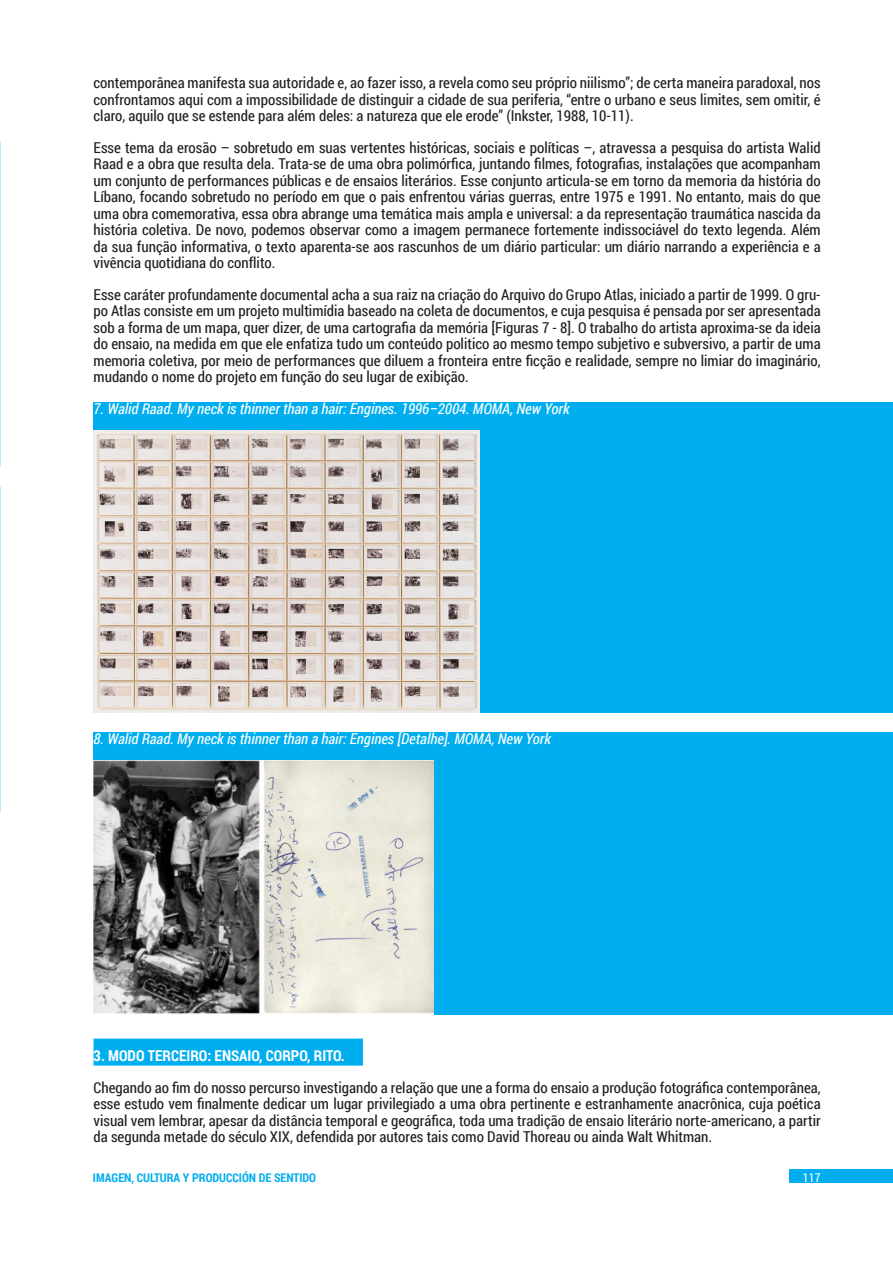
<style>
.page{position:relative;width:893px;height:1263px;background:#fff}
.page>*{position:absolute;margin:0;border:0;box-sizing:border-box;transform-origin:0 0}
.Normal_CV{font:15px/16.5px "Roboto Condensed";color:#231f20;text-align:justify}
.Imagen_Tabla_CV{font:italic 15px "Roboto Condensed";color:#fff}
.Sección_CV{font:700 15px "Roboto Condensed";color:#fff}
.t1{font:700 12px "Roboto Condensed";color:#00aeef}
.t2{font:12px "Roboto Condensed";color:#fff}
</style>
<div class="page">
<div style="left:789px;top:1169px;width:104px;height:14px;background:#00aeef"></div>
<div style="left:94px;top:402px;width:799px;height:310px;background:#00aeef"></div>
<div style="left:94px;top:732px;width:799px;height:282px;background:#00aeef"></div>
<div style="left:94px;top:1038px;width:269px;height:27px;background:#00aeef"></div>
<img style="left:94px;top:430px;width:385px;height:282px">
<img style="left:94px;top:760px;width:339px;height:254px">
<p class="Normal_CV" style="left:94px;top:74px;width:729px">contemporânea manifesta sua autoridade e, ao fazer isso, a revela como seu próprio niilismo”; de certa maneira paradoxal, nos confrontamos aqui com a impossibilidade de distinguir a cidade de sua periferia, “entre o urbano e seus limites, sem omitir, é claro, aquilo que se estende para além deles: a natureza que ele erode” (Inkster, 1988, 10-11).</p>
<p class="Normal_CV" style="left:94px;top:138px;width:729px">Esse tema da erosão – sobretudo em suas vertentes históricas, sociais e políticas –, atravessa a pesquisa do artista Walid Raad e a obra que resulta dela. Trata-se de uma obra polimórfica, juntando filmes, fotografias, instalações que acompanham um conjunto de performances públicas e de ensaios literários. Esse conjunto articula-se em torno da memoria da história do Líbano, focando sobretudo no período em que o pais enfrentou várias guerras, entre 1975 e 1991. No entanto, mais do que uma obra comemorativa, essa obra abrange uma temática mais ampla e universal: a da representação traumática nascida da história coletiva. De novo, podemos observar como a imagem permanece fortemente indissociável do texto legenda. Além da sua função informativa, o texto aparenta-se aos rascunhos de um diário particular: um diário narrando a experiência e a vivência quotidiana do conflito.</p>
<p class="Normal_CV" style="left:94px;top:285px;width:729px">Esse caráter profundamente documental acha a sua raiz na criação do Arquivo do Grupo Atlas, iniciado a partir de 1999. O gru&shy;po Atlas consiste em um projeto multimídia baseado na coleta de documentos, e cuja pesquisa é pensada por ser apresentada sob a forma de um mapa, quer dizer, de uma cartografia da memória [Figuras 7 - 8]. O trabalho do artista aproxima-se da ideia do ensaio, na medida em que ele enfatiza tudo um conteúdo politico ao mesmo tempo subjetivo e subversivo, a partir de uma memoria coletiva, por meio de performances que diluem a fronteira entre ficção e realidade, sempre no limiar do imaginário, mudando o nome do projeto em função do seu lugar de exibição.</p>
<p class="Imagen_Tabla_CV" style="left:94px;top:398px;width:477px">7. Walid Raad. My neck is thinner than a hair: Engines. 1996–2004. MOMA, New York</p>
<p class="Imagen_Tabla_CV" style="left:94px;top:728px;width:459px">8. Walid Raad. My neck is thinner than a hair: Engines [Detalhe]. MOMA, New York</p>
<p class="Sección_CV" style="left:94px;top:1045px;width:253px">3. MODO TERCEIRO: ENSAIO, CORPO, RITO.</p>
<p class="Normal_CV" style="left:94px;top:1078px;width:729px">Chegando ao fim do nosso percurso investigando a relação que une a forma do ensaio a produção fotográfica contemporânea, esse estudo vem finalmente dedicar um lugar privilegiado a uma obra pertinente e estranhamente anacrônica, cuja poética visual vem lembrar, apesar da distância temporal e geográfica, toda uma tradição de ensaio literário norte-americano, a partir da segunda metade do século XIX, defendida por autores tais como David Thoreau ou ainda Walt Whitman.</p>
<p class="t1" style="left:93px;top:1169px;width:225px">IMAGEN, CULTURA Y PRODUCCIÓN DE SENTIDO</p>
<p class="t2" style="left:803px;top:1169px;width:19px">117</p>
</div>
